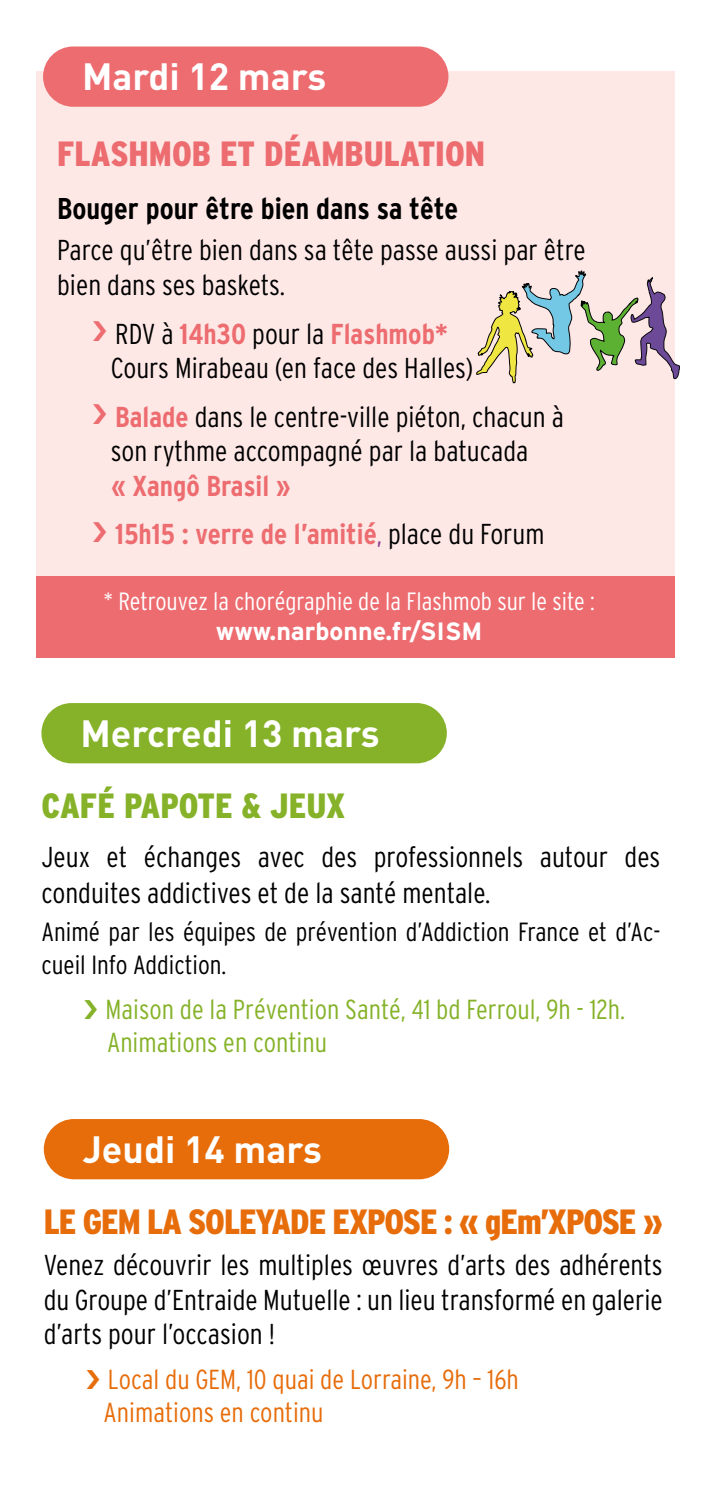
<style>
.page{position:relative;width:709px;height:1489px;background:#fff}
.page>*{position:absolute;margin:0;border:0;box-sizing:border-box;transform-origin:0 0}
.t1{font:700 37.5px "DIN";color:#fff}
.t2{font:900 condensed 35px "Interstate";letter-spacing:-.03em;color:#e76c0a}
.t3{font:900 condensed 35px "Interstate";color:#ed6c70}
.t4{font:900 condensed 35px "Interstate";color:#85b228}
.t5{font:700 condensed 30px "Interstate";color:#000}
.t6{font:300 condensed 28.75px/34.5px "Interstate";color:#000}
.t7{font:700 condensed 28.75px/48.8px "Interstate";color:#ed6c70}
.t8{font:300 condensed 27.5px/33px "Interstate";color:#85b228}
.t9{font:300 condensed 27.5px/33px "Interstate";color:#e76c0a}
.t10{font:300 condensed 26.25px/33px "Interstate";color:#000}
.t11{font:300 condensed 25px "Interstate";color:#fff}
.t12{font:700 25px "Interstate";color:#fff}
.s1{font-weight:700;color:#ed6c70}
.s2{font-weight:300;color:#8a3c8e}
.s3{font-weight:300;color:#000}
</style>
<div class="page">
<div style="left:37px;top:71px;width:637px;height:584px;background:#fde8e6"></div>
<div style="left:36px;top:576px;width:638px;height:82px;background:#ed6c70"></div>
<div style="left:43px;top:46px;width:405px;height:61px;background:#ed6c70;border-radius:30px"></div>
<div style="left:41px;top:703px;width:406px;height:60px;background:#85b228;border-radius:30px"></div>
<div style="left:44px;top:1118px;width:405px;height:61px;background:#e76c0a;border-radius:30px"></div>
<svg style="left:476px;top:271px;width:203px;height:112px"></svg>
<h1 class="t1" style="left:82px;top:52px;width:246px">Mardi 12 mars</h1>
<p class="t3" style="left:57px;top:134px;width:429px">FLASHMOB ET DÉAMBULATION</p>
<p class="t5" style="left:57px;top:191px;width:402px">Bouger pour être bien dans sa tête</p>
<p class="t6" style="left:57px;top:233px;width:530px">Parce qu’être bien dans sa tête passe aussi par être bien dans ses baskets.</p>
<p class="t6" style="left:111px;top:316px;width:364px">RDV à <span class="s1">14h30</span> pour la <span class="s1">Flashmob*<br></span>Cours Mirabeau (en face des Halles)</p>
<p class="t6" style="left:111px;top:399px;width:454px"><span class="s1">Balade</span> dans le centre-ville piéton, chacun à son rythme accompagné par la batucada</p>
<p class="t7" style="left:111px;top:461px;width:435px">« Xangô Brasil »<br>15h15 : verre de l’amitié<span class="s2">,</span> <span class="s3">place du Forum</span></p>
<p class="t11" style="left:104px;top:587px;width:492px">* Retrouvez la chorégraphie de la Flashmob sur le site :</p>
<p class="t12" style="left:216px;top:617px;width:268px">www.narbonne.fr/SISM</p>
<h1 class="t1" style="left:80px;top:708px;width:301px">Mercredi 13 mars</h1>
<p class="t4" style="left:41px;top:786px;width:305px">CAFÉ PAPOTE &amp; JEUX</p>
<p class="t6" style="left:41px;top:838px;width:620px;line-height:36px">Jeux et échanges avec des professionnels autour des conduites addictives et de la santé mentale.</p>
<p class="t10" style="left:41px;top:915px;width:620px">Animé par les équipes de prévention d’Addiction France et d’Ac&shy;cueil Info Addiction.</p>
<p class="t8" style="left:106px;top:992px;width:521px">Maison de la Prévention Santé, 41 bd Ferroul, 9h - 12h.<br>Animations en continu</p>
<h1 class="t1" style="left:83px;top:1124px;width:241px">Jeudi 14 mars</h1>
<p class="t2" style="left:44px;top:1201px;width:620px">LE GEM LA SOLEYADE EXPOSE : « gEm’XPOSE »</p>
<p class="t6" style="left:44px;top:1247px;width:620px;text-align:justify">Venez découvrir les multiples œuvres d’arts des adhérents du Groupe d’Entraide Mutuelle : un lieu transformé en galerie d’arts pour l’occasion !</p>
<p class="t9" style="left:104px;top:1362px;width:417px">Local du GEM, 10 quai de Lorraine, 9h – 16h<br>Animations en continu</p>
</div>
